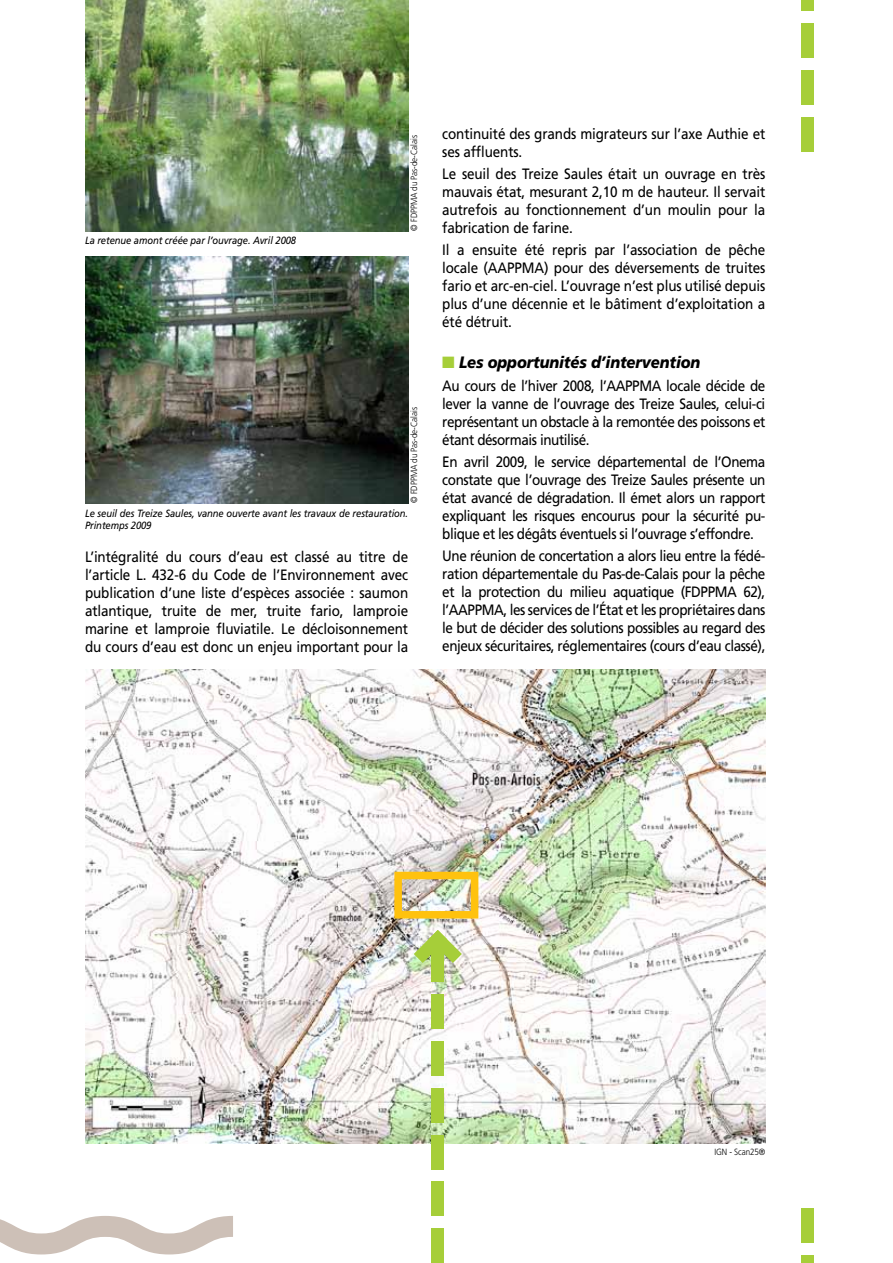
<style>
.page{position:relative;width:893px;height:1263px;background:#fff}
.page>*{position:absolute;margin:0;border:0;box-sizing:border-box;transform-origin:0 0}
.t1{font:italic 900 16.5px "Frutiger";letter-spacing:-.01em;color:#000;scale:.9 1}
.t2{font:15px/18px "Frutiger";letter-spacing:-.01em;color:#000;text-align:justify;scale:.9 1}
.t3{font:italic 10.5px/12px "Frutiger";letter-spacing:-.01em;color:#000;scale:.9 1}
.t4{font:300 9px "Frutiger";letter-spacing:-.01em;color:#000;scale:.9 1}
.s1{color:#a6ce39}
</style>
<div class="page">
<svg style="left:0;top:1216px;width:233px;height:38px"></svg>
<img style="left:85px;top:670px;width:680px;height:473px">
<div style="left:801px;top:118px;width:13px;height:34px;background:#a6ce39"></div>
<div style="left:801px;top:71px;width:13px;height:34px;background:#a6ce39"></div>
<div style="left:801px;top:24px;width:13px;height:34px;background:#a6ce39"></div>
<div style="left:801px;top:0;width:13px;height:11px;background:#a6ce39"></div>
<div style="left:801px;top:1208px;width:13px;height:34px;background:#a6ce39"></div>
<div style="left:801px;top:1255px;width:13px;height:8px;background:#a6ce39"></div>
<img style="left:85px;top:0;width:323px;height:231px">
<img style="left:85px;top:256px;width:323px;height:247px">
<div style="left:394px;top:872px;width:84px;height:46px;border:8px solid #ffc20e"></div>
<div style="left:431px;top:947px;width:13px;height:34px;background:#a6ce39"></div>
<svg style="left:414px;top:930px;width:48px;height:33px"></svg>
<div style="left:431px;top:994px;width:13px;height:34px;background:#a6ce39"></div>
<div style="left:431px;top:1182px;width:13px;height:34px;background:#a6ce39"></div>
<div style="left:431px;top:1135px;width:13px;height:34px;background:#a6ce39"></div>
<div style="left:431px;top:1088px;width:13px;height:34px;background:#a6ce39"></div>
<div style="left:431px;top:1041px;width:13px;height:34px;background:#a6ce39"></div>
<div style="left:431px;top:1229px;width:13px;height:34px;background:#a6ce39"></div>
<p class="t3" style="left:85px;top:235px;width:236px">La retenue amont créée par l’ouvrage. Avril 2008</p>
<p class="t4" style="left:409px;top:231px;width:108px;rotate:-90deg">© FDPPMA du Pas-de-Calais</p>
<p class="t4" style="left:409px;top:503px;width:108px;rotate:-90deg">© FDPPMA du Pas-de-Calais</p>
<p class="t3" style="left:85px;top:507px;width:361px">Le seuil des Treize Saules, vanne ouverte avant les travaux de restauration.<br>Printemps 2009</p>
<p class="t2" style="left:85px;top:548px;width:361px">L’intégralité du cours d’eau est classé au titre de l’article L. 432-6 du Code de l’Environnement avec publication d’une liste d’espèces associée : saumon atlantique, truite de mer, truite fario, lamproie marine et lamproie fluviatile. Le décloisonnement du cours d’eau est donc un enjeu important pour la</p>
<p class="t2" style="left:442px;top:125px;width:361px">continuité des grands migrateurs sur l’axe Authie et ses affluents.</p>
<p class="t2" style="left:442px;top:165px;width:361px">Le seuil des Treize Saules était un ouvrage en très mauvais état, mesurant 2,10 m de hauteur. Il servait autrefois au fonctionnement d’un moulin pour la fabrication de farine.</p>
<p class="t2" style="left:442px;top:241px;width:361px">Il a ensuite été repris par l’association de pêche locale (AAPPMA) pour des déversements de truites fario et arc-en-ciel. L’ouvrage n’est plus utilisé depuis plus d’une décennie et le bâtiment d’exploitation a été détruit.</p>
<p class="t1" style="left:442px;top:353px;width:288px"><span class="s1">■</span> Les opportunités d’intervention</p>
<p class="t2" style="left:442px;top:376px;width:361px">Au cours de l’hiver 2008, l’AAPPMA locale décide de lever la vanne de l’ouvrage des Treize Saules, celui-ci représentant un obstacle à la remontée des poissons et étant désormais inutilisé.</p>
<p class="t2" style="left:442px;top:453px;width:361px">En avril 2009, le service départemental de l’Onema constate que l’ouvrage des Treize Saules présente un état avancé de dégradation. Il émet alors un rapport expliquant les risques encourus pour la sécurité pu&shy;blique et les dégâts éventuels si l’ouvrage s’effondre.</p>
<p class="t2" style="left:442px;top:547px;width:361px">Une réunion de concertation a alors lieu entre la fédé&shy;ration départementale du Pas-de-Calais pour la pêche et la protection du milieu aquatique (FDPPMA 62), l’AAPPMA, les services de l’État et les propriétaires dans le but de décider des solutions possibles au regard des enjeux sécuritaires, réglementaires (cours d’eau classé),</p>
<p class="t4" style="left:714px;top:1147px;width:58px">IGN - Scan25®</p>
</div>
